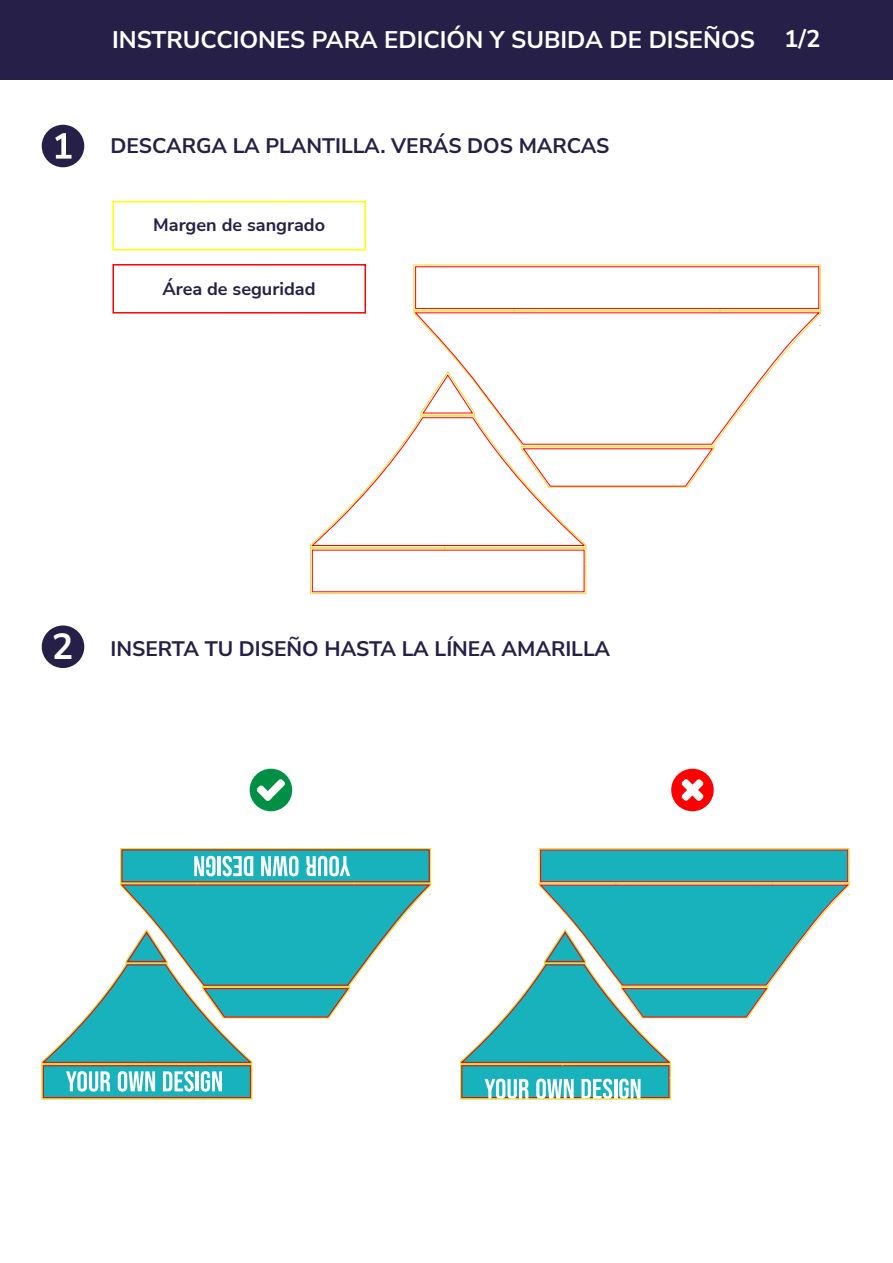
<style>
.page{position:relative;width:893px;height:1263px;background:#fff}
.page>*{position:absolute;margin:0;border:0;box-sizing:border-box;transform-origin:0 0}
.t1{font:700 24px "Nunito Sans";color:#fff}
.t2{font:700 21px "Nunito Sans";color:#261f47}
.t3{font:700 18px "Nunito Sans";color:#261f47}
.s1{font-size:36px;color:#fff}
</style>
<div class="page">
<div style="left:42px;top:1064px;width:210px;height:35px;background:#17b2bc"></div>
<div style="left:120px;top:848px;width:311px;height:35px;background:#17b2bc;border:1px solid #e6df35"></div>
<div style="left:0;top:0;width:893px;height:80px;background:#261f47"></div>
<div style="left:112px;top:201px;width:254px;height:49px;border:2px solid #ff0"></div>
<div style="left:112px;top:264px;width:254px;height:50px;border:2px solid #f00"></div>
<div style="left:42px;top:125px;width:42px;height:42px;background:#261f47;border-radius:50%"></div>
<svg style="left:55px;top:133px;width:17px;height:26px"></svg>
<div style="left:42px;top:625px;width:42px;height:43px;background:#261f47;border-radius:50%"></div>
<div style="left:250px;top:769px;width:42px;height:42px;background:#009045;border-radius:50%"></div>
<svg style="left:257px;top:779px;width:28px;height:22px"></svg>
<div style="left:671px;top:769px;width:43px;height:42px;background:#f00;border-radius:50%"></div>
<svg style="left:681px;top:779px;width:22px;height:22px"></svg>
<svg style="left:66px;top:1071px;width:44px;height:21px"></svg>
<svg style="left:118px;top:1071px;width:37px;height:21px"></svg>
<svg style="left:163px;top:1071px;width:31px;height:21px"></svg>
<hr style="left:196px;top:1071px;width:3px;height:20px;background:#fff">
<svg style="left:201px;top:1071px;width:21px;height:21px"></svg>
<svg style="left:306px;top:856px;width:44px;height:20px"></svg>
<svg style="left:261px;top:856px;width:37px;height:20px"></svg>
<svg style="left:223px;top:856px;width:30px;height:20px"></svg>
<hr style="left:218px;top:856px;width:3px;height:20px;background:#fff">
<svg style="left:194px;top:856px;width:21px;height:20px"></svg>
<div style="left:310px;top:548px;width:276px;height:46px;border:1px solid #e7e13a"></div>
<div style="left:415px;top:267px;width:404px;height:42px;border:1px solid #f00"></div>
<svg style="left:415px;top:312px;width:404px;height:133px"></svg>
<svg style="left:310px;top:371px;width:404px;height:178px"></svg>
<div style="left:121px;top:848px;width:310px;height:35px;border:1px solid #e7e13a"></div>
<div style="left:42px;top:1064px;width:210px;height:35px;border:1px solid #e7e13a"></div>
<div style="left:43px;top:1066px;width:208px;height:32px;border:1px solid #f00"></div>
<div style="left:122px;top:850px;width:307px;height:32px;border:1px solid #f00"></div>
<svg style="left:42px;top:882px;width:389px;height:183px"></svg>
<div style="left:462px;top:1066px;width:207px;height:32px;background:#17b2bc"></div>
<div style="left:539px;top:848px;width:310px;height:35px;border:1px solid #e6df35"></div>
<svg style="left:485px;top:1079px;width:44px;height:18px"></svg>
<svg style="left:536px;top:1079px;width:38px;height:18px"></svg>
<svg style="left:581px;top:1079px;width:31px;height:18px"></svg>
<hr style="left:614px;top:1079px;width:3px;height:20px;background:#fff">
<svg style="left:619px;top:1079px;width:21px;height:18px"></svg>
<div style="left:460px;top:1064px;width:210px;height:35px;border:1px solid #e7e13a"></div>
<div style="left:540px;top:850px;width:308px;height:32px;background:#17b2bc"></div>
<svg style="left:460px;top:862px;width:389px;height:203px"></svg>
<p class="t1" style="left:112px;top:23px;width:644px">INSTRUCCIONES PARA EDICIÓN Y SUBIDA DE DISEÑOS</p>
<p class="t1" style="left:784px;top:22px;width:38px">1/2</p>
<p class="t2" style="left:111px;top:131px;width:500px">DESCARGA LA PLANTILLA. VERÁS DOS MARCAS</p>
<p class="t3" style="left:153px;top:212px;width:173px">Margen de sangrado</p>
<p class="t3" style="left:162px;top:276px;width:155px">Área de seguridad</p>
<p class="t2" style="left:52px;top:634px;width:560px"><span class="s1">2</span> INSERTA TU DISEÑO HASTA LA LÍNEA AMARILLA</p>
</div>
